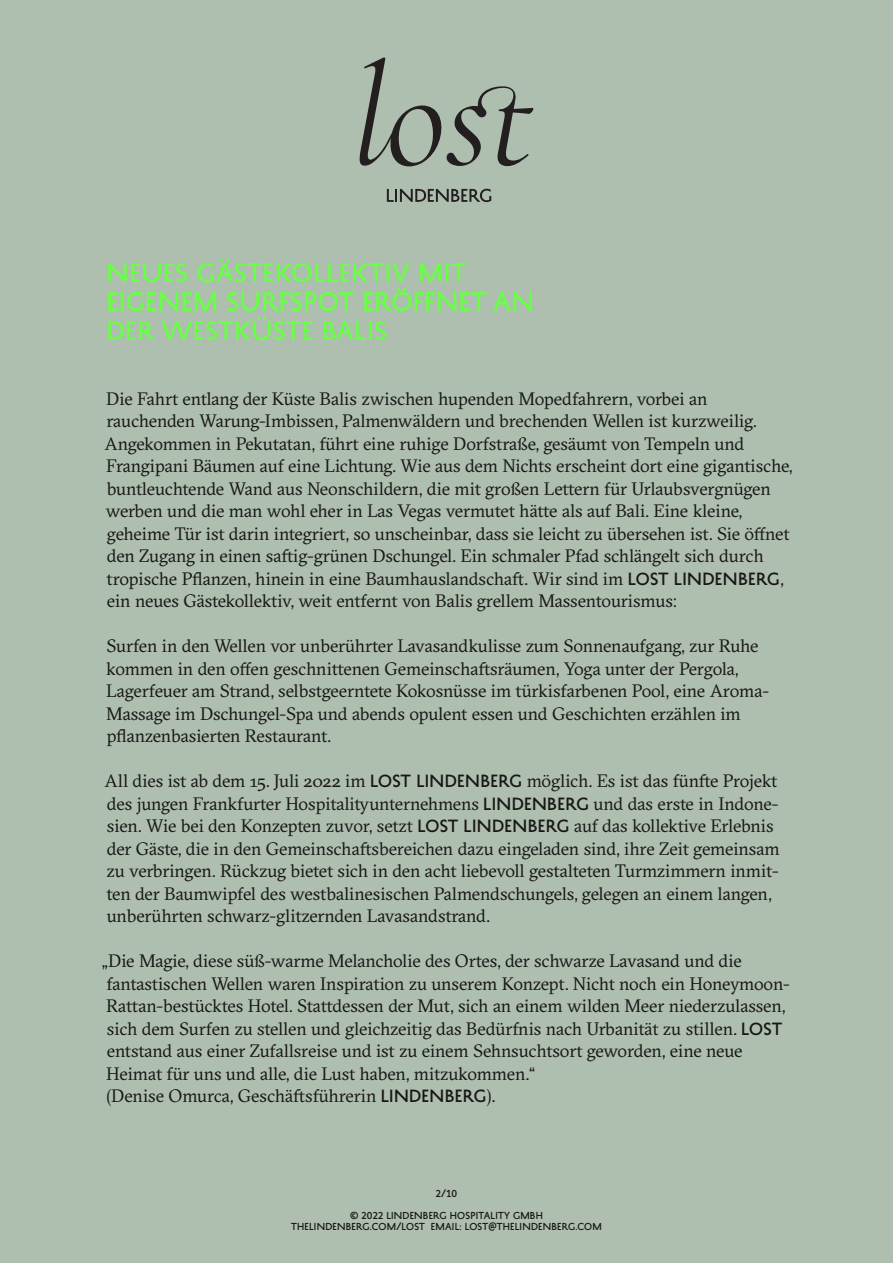
<style>
.page{position:relative;width:893px;height:1263px;background:#aebeaf}
.page>*{position:absolute;margin:0;border:0;box-sizing:border-box;transform-origin:0 0}
.t1{font:24px/28.8px "History Four";letter-spacing:.025em;color:#69ff46}
.t2{font:18px/22.5px "GT Sectra";letter-spacing:-.01em;color:#181716}
.t3{font:9px/10.8px "History Four";letter-spacing:.025em;color:#181716;text-align:center}
.s1{font-family:"History Four";font-size:15.75px}
</style>
<div class="page">
<svg style="left:359px;top:57px;width:174px;height:109px"></svg>
<svg style="left:387px;top:189px;width:104px;height:13px"></svg>
<h1 class="t1" style="left:106px;top:259px;width:429px">NEUES GÄSTEKOLLEKTIV MIT<br>EIGENEM SURFSPOT ERÖFFNET AN<br>DER WESTKÜSTE BALIS</h1>
<p class="t2" style="left:105px;top:388px;width:689px">Die Fahrt entlang der Küste Balis zwischen hupenden Mopedfahrern, vorbei an rauchenden Warung-Imbissen, Palmenwäldern und brechenden Wellen ist kurzweilig.<br>Angekommen in Pekutatan, führt eine ruhige Dorfstraße, gesäumt von Tempeln und Frangipani Bäumen auf eine Lichtung. Wie aus dem Nichts erscheint dort eine gigantische, buntleuchtende Wand aus Neonschildern, die mit großen Lettern für Urlaubsvergnügen werben und die man wohl eher in Las Vegas vermutet hätte als auf Bali. Eine kleine, geheime Tür ist darin integriert, so unscheinbar, dass sie leicht zu übersehen ist. Sie öffnet den Zugang in einen saftig-grünen Dschungel. Ein schmaler Pfad schlängelt sich durch tropische Pflanzen, hinein in eine Baumhauslandschaft. Wir sind im <span class="s1">LOST LINDENBERG</span>, ein neues Gästekollektiv, weit entfernt von Balis grellem Massentourismus:</p>
<p class="t2" style="left:106px;top:635px;width:664px">Surfen in den Wellen vor unberührter Lavasandkulisse zum Sonnenaufgang, zur Ruhe kommen in den offen geschnittenen Gemeinschaftsräumen, Yoga unter der Pergola, Lagerfeuer am Strand, selbstgeerntete Kokosnüsse im türkisfarbenen Pool, eine Aroma-Massage im Dschungel-Spa und abends opulent essen und Geschichten erzählen im pflanzenbasierten Restaurant.</p>
<p class="t2" style="left:105px;top:770px;width:677px">All dies ist ab dem 15. Juli 2022 im <span class="s1">LOST LINDENBERG</span> möglich. Es ist das fünfte Projekt des jungen Frankfurter Hospitalityunternehmens <span class="s1">LINDENBERG</span> und das erste in Indone&shy;sien. Wie bei den Konzepten zuvor, setzt <span class="s1">LOST LINDENBERG</span> auf das kollektive Erlebnis der Gäste, die in den Gemeinschaftsbereichen dazu eingeladen sind, ihre Zeit gemeinsam zu verbringen. Rückzug bietet sich in den acht liebevoll gestalteten Turmzimmern inmit&shy;ten der Baumwipfel des westbalinesischen Palmendschungels, gelegen an einem langen, unberührten schwarz-glitzernden Lavasandstrand.</p>
<p class="t2" style="left:102px;top:950px;width:689px">„Die Magie, diese süß-warme Melancholie des Ortes, der schwarze Lavasand und die fantastischen Wellen waren Inspiration zu unserem Konzept. Nicht noch ein Honeymoon-Rattan-bestücktes Hotel. Stattdessen der Mut, sich an einem wilden Meer niederzulassen, sich dem Surfen zu stellen und gleichzeitig das Bedürfnis nach Urbanität zu stillen. <span class="s1">LOST </span>entstand aus einer Zufallsreise und ist zu einem Sehnsuchtsort geworden, eine neue Heimat für uns und alle, die Lust haben, mitzukommen.“<br>(Denise Omurca, Geschäftsführerin <span class="s1">LINDENBERG</span>).</p>
<p class="t3" style="left:436px;top:1188px;width:23px">2/10</p>
<p class="t3" style="left:291px;top:1210px;width:312px">© 2022 LINDENBERG HOSPITALITY GMBH<br>THELINDENBERG.COM/LOST EMAIL: LOST@THELINDENBERG.COM</p>
</div>
